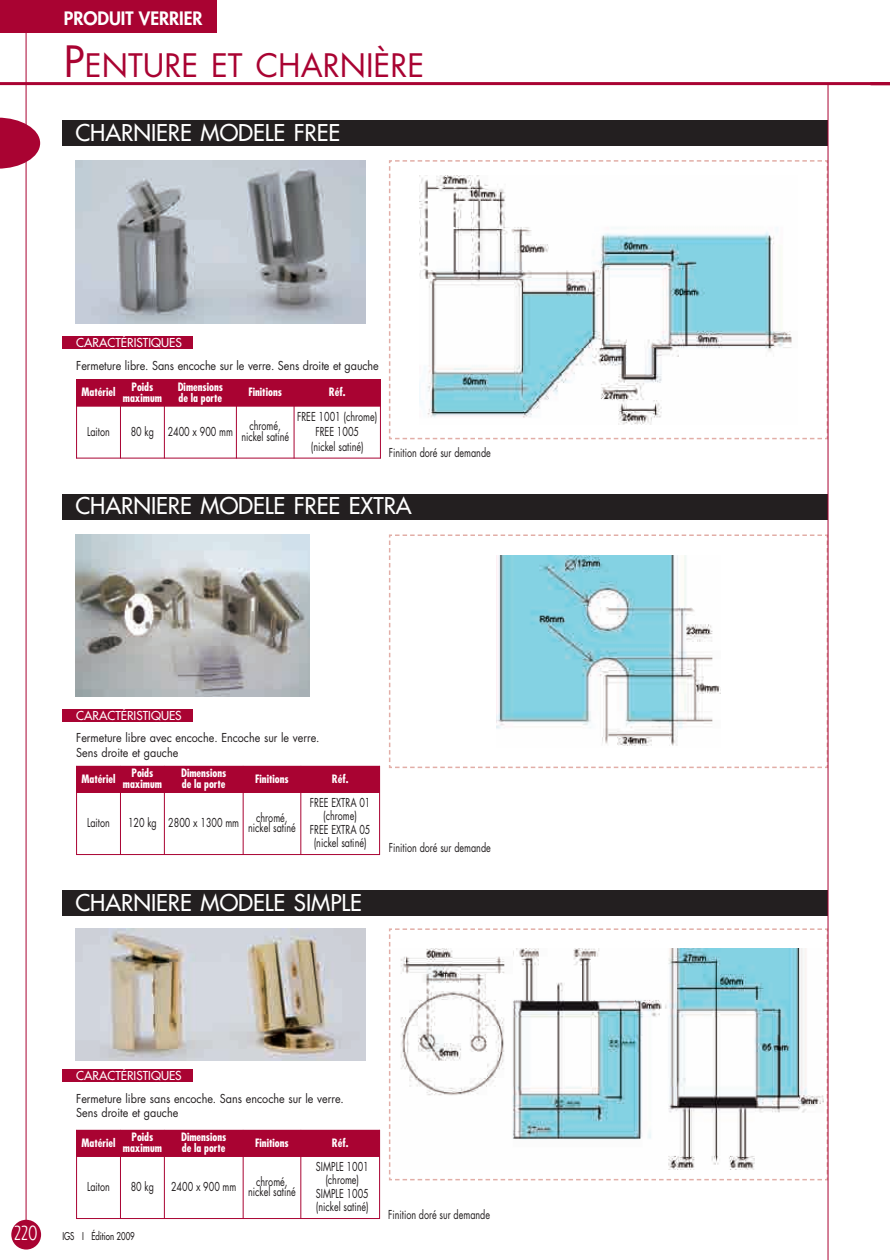
<style>
.page{position:relative;width:890px;height:1260px;background:#fff}
.page>*{position:absolute;margin:0;border:0;box-sizing:border-box;transform-origin:0 0}
.t1{font:31.5px "Futura";color:#a90332}
.t2{font:22.5px "Futura";color:#fff}
.t3{font:800 18px "Futura";color:#fff}
.t4{font:condensed 18px "Kolo LP";color:#fff;scale:.9 1}
.t5{font:12px/13.5px "Futura";color:#231f20;text-align:center;scale:.75 1}
.t6{font:12px/14.2px "Futura";color:#231f20;scale:.9 1}
.t7{font:12px "Futura";color:#fff}
.t8{font:700 condensed 11.25px/10.5px "Futura";color:#fff;text-align:center}
.t9{font:10.5px "Futura";color:#231f20;scale:.75 1}
.s1{font-size:42px}
</style>
<div class="page">
<div style="left:63px;top:120px;width:765px;height:26px;background:#231f20"></div>
<div style="left:63px;top:494px;width:765px;height:25px;background:#231f20"></div>
<div style="left:63px;top:890px;width:765px;height:26px;background:#231f20"></div>
<img style="left:75px;top:160px;width:290px;height:164px">
<svg style="left:389px;top:159px;width:440px;height:281px"></svg>
<div style="left:62px;top:336px;width:131px;height:13px;background:#a90332"></div>
<img style="left:75px;top:534px;width:235px;height:163px">
<svg style="left:389px;top:534px;width:440px;height:235px"></svg>
<div style="left:62px;top:709px;width:131px;height:13px;background:#a90332"></div>
<img style="left:75px;top:928px;width:290px;height:133px">
<svg style="left:389px;top:928px;width:440px;height:253px"></svg>
<div style="left:62px;top:1069px;width:131px;height:13px;background:#a90332"></div>
<div style="left:76px;top:380px;width:44px;height:26px;background:#a90332"></div>
<div style="left:120px;top:380px;width:44px;height:26px;background:#a90332"></div>
<div style="left:164px;top:380px;width:72px;height:26px;background:#a90332"></div>
<div style="left:236px;top:380px;width:58px;height:26px;background:#a90332"></div>
<div style="left:294px;top:380px;width:87px;height:26px;background:#a90332"></div>
<hr style="left:76px;top:380px;width:1px;height:78px;background:#a90332">
<hr style="left:120px;top:380px;width:1px;height:78px;background:#a90332">
<hr style="left:164px;top:380px;width:1px;height:78px;background:#a90332">
<hr style="left:236px;top:380px;width:1px;height:78px;background:#a90332">
<hr style="left:294px;top:380px;width:1px;height:78px;background:#a90332">
<hr style="left:380px;top:380px;width:1px;height:78px;background:#a90332">
<hr style="left:76px;top:406px;width:305px;height:1px;background:#a90332">
<hr style="left:76px;top:458px;width:305px;height:1px;background:#a90332">
<div style="left:76px;top:766px;width:44px;height:26px;background:#a90332"></div>
<div style="left:120px;top:766px;width:44px;height:26px;background:#a90332"></div>
<div style="left:164px;top:766px;width:79px;height:26px;background:#a90332"></div>
<div style="left:243px;top:766px;width:58px;height:26px;background:#a90332"></div>
<div style="left:301px;top:766px;width:79px;height:26px;background:#a90332"></div>
<hr style="left:76px;top:766px;width:1px;height:89px;background:#a90332">
<hr style="left:120px;top:766px;width:1px;height:89px;background:#a90332">
<hr style="left:164px;top:766px;width:1px;height:89px;background:#a90332">
<hr style="left:243px;top:766px;width:1px;height:89px;background:#a90332">
<hr style="left:300px;top:766px;width:1px;height:89px;background:#a90332">
<hr style="left:379px;top:766px;width:1px;height:89px;background:#a90332">
<hr style="left:76px;top:792px;width:304px;height:1px;background:#a90332">
<hr style="left:76px;top:854px;width:304px;height:1px;background:#a90332">
<div style="left:76px;top:1130px;width:44px;height:26px;background:#a90332"></div>
<div style="left:120px;top:1130px;width:44px;height:26px;background:#a90332"></div>
<div style="left:164px;top:1130px;width:79px;height:26px;background:#a90332"></div>
<div style="left:243px;top:1130px;width:58px;height:26px;background:#a90332"></div>
<div style="left:301px;top:1130px;width:79px;height:26px;background:#a90332"></div>
<hr style="left:76px;top:1130px;width:1px;height:89px;background:#a90332">
<hr style="left:120px;top:1130px;width:1px;height:89px;background:#a90332">
<hr style="left:164px;top:1130px;width:1px;height:89px;background:#a90332">
<hr style="left:243px;top:1130px;width:1px;height:89px;background:#a90332">
<hr style="left:300px;top:1130px;width:1px;height:89px;background:#a90332">
<hr style="left:379px;top:1130px;width:1px;height:89px;background:#a90332">
<hr style="left:76px;top:1156px;width:304px;height:1px;background:#a90332">
<hr style="left:76px;top:1218px;width:304px;height:1px;background:#a90332">
<hr style="left:26px;top:32px;width:1px;height:1193px;background:#a90332">
<hr style="left:0;top:82px;width:890px;height:3px;background:#a90332">
<hr style="left:827px;top:84px;width:1px;height:1176px;background:#a90332">
<div style="left:0;top:0;width:217px;height:33px;background:#a90332"></div>
<svg style="left:0;top:118px;width:40px;height:51px"></svg>
<div style="left:11px;top:1220px;width:30px;height:30px;background:#a90332;border-radius:50%"></div>
<h3 class="t3" style="left:64px;top:7px;width:140px">PRODUIT VERRIER</h3>
<h1 class="t1" style="left:64px;top:46px;width:362px"><span class="s1">P</span>ENTURE ET CHARNIÈRE</h1>
<h2 class="t2" style="left:75px;top:118px;width:266px">CHARNIERE MODELE FREE</h2>
<p class="t7" style="left:76px;top:335px;width:107px">CARACTÉRISTIQUES</p>
<p class="t6" style="left:76px;top:358px;width:337px">Fermeture libre. Sans encoche sur le verre. Sens droite et gauche</p>
<p class="t8" style="left:81px;top:387px;width:35px">Matériel</p>
<p class="t8" style="left:123px;top:382px;width:41px">Poids maximum</p>
<p class="t8" style="left:178px;top:382px;width:47px;text-align:left">Dimensions de la porte</p>
<p class="t8" style="left:248px;top:387px;width:35px">Finitions</p>
<p class="t8" style="left:329px;top:387px;width:18px">Réf.</p>
<p class="t5" style="left:87px;top:424px;width:32px">Laiton</p>
<p class="t5" style="left:131px;top:424px;width:138px">80 kg 2400 x 900 mm</p>
<p class="t5" style="left:241px;top:421px;width:65px;line-height:10.5px">chromé, nickel satiné</p>
<p class="t5" style="left:297px;top:409px;width:108px;line-height:15px">FREE 1001 (chrome)<br>FREE 1005<br>(nickel satiné)</p>
<p class="t5" style="left:389px;top:446px;width:137px">Finition doré sur demande</p>
<h2 class="t2" style="left:75px;top:492px;width:338px">CHARNIERE MODELE FREE EXTRA</h2>
<p class="t7" style="left:76px;top:708px;width:107px">CARACTÉRISTIQUES</p>
<p class="t6" style="left:76px;top:731px;width:272px">Fermeture libre avec encoche. Encoche sur le verre.<br>Sens droite et gauche</p>
<p class="t8" style="left:81px;top:773px;width:35px">Matériel</p>
<p class="t8" style="left:123px;top:768px;width:41px">Poids maximum</p>
<p class="t8" style="left:181px;top:768px;width:47px;text-align:left">Dimensions de la porte</p>
<p class="t8" style="left:255px;top:773px;width:35px">Finitions</p>
<p class="t8" style="left:332px;top:773px;width:18px">Réf.</p>
<p class="t5" style="left:87px;top:816px;width:32px">Laiton</p>
<p class="t5" style="left:128px;top:816px;width:150px">120 kg 2800 x 1300 mm</p>
<p class="t5" style="left:248px;top:812px;width:65px;line-height:10.5px">chromé, nickel satiné</p>
<p class="t5" style="left:310px;top:796px;width:82px">FREE EXTRA 01 (chrome)<br>FREE EXTRA 05 (nickel satiné)</p>
<h2 class="t2" style="left:75px;top:888px;width:288px">CHARNIERE MODELE SIMPLE</h2>
<p class="t5" style="left:389px;top:841px;width:137px">Finition doré sur demande</p>
<h3 class="t4" style="left:14px;top:1224px;width:28px">220</h3>
<p class="t7" style="left:76px;top:1068px;width:107px">CARACTÉRISTIQUES</p>
<p class="t6" style="left:76px;top:1091px;width:299px">Fermeture libre sans encoche. Sans encoche sur le verre.<br>Sens droite et gauche</p>
<p class="t8" style="left:81px;top:1137px;width:35px">Matériel</p>
<p class="t8" style="left:123px;top:1132px;width:41px">Poids maximum</p>
<p class="t8" style="left:181px;top:1132px;width:47px;text-align:left">Dimensions de la porte</p>
<p class="t8" style="left:255px;top:1137px;width:35px">Finitions</p>
<p class="t8" style="left:332px;top:1137px;width:18px">Réf.</p>
<p class="t5" style="left:87px;top:1180px;width:32px">Laiton</p>
<p class="t5" style="left:131px;top:1180px;width:33px">80 kg</p>
<p class="t5" style="left:171px;top:1180px;width:89px">2400 x 900 mm</p>
<p class="t5" style="left:248px;top:1176px;width:65px;line-height:10.5px">chromé, nickel satiné</p>
<p class="t5" style="left:316px;top:1160px;width:72px">SIMPLE 1001 (chrome)<br>SIMPLE 1005 (nickel satiné)</p>
<p class="t9" style="left:62px;top:1230px;width:98px">IGS I Édition 2009</p>
<p class="t5" style="left:388px;top:1208px;width:137px">Finition doré sur demande</p>
</div>
